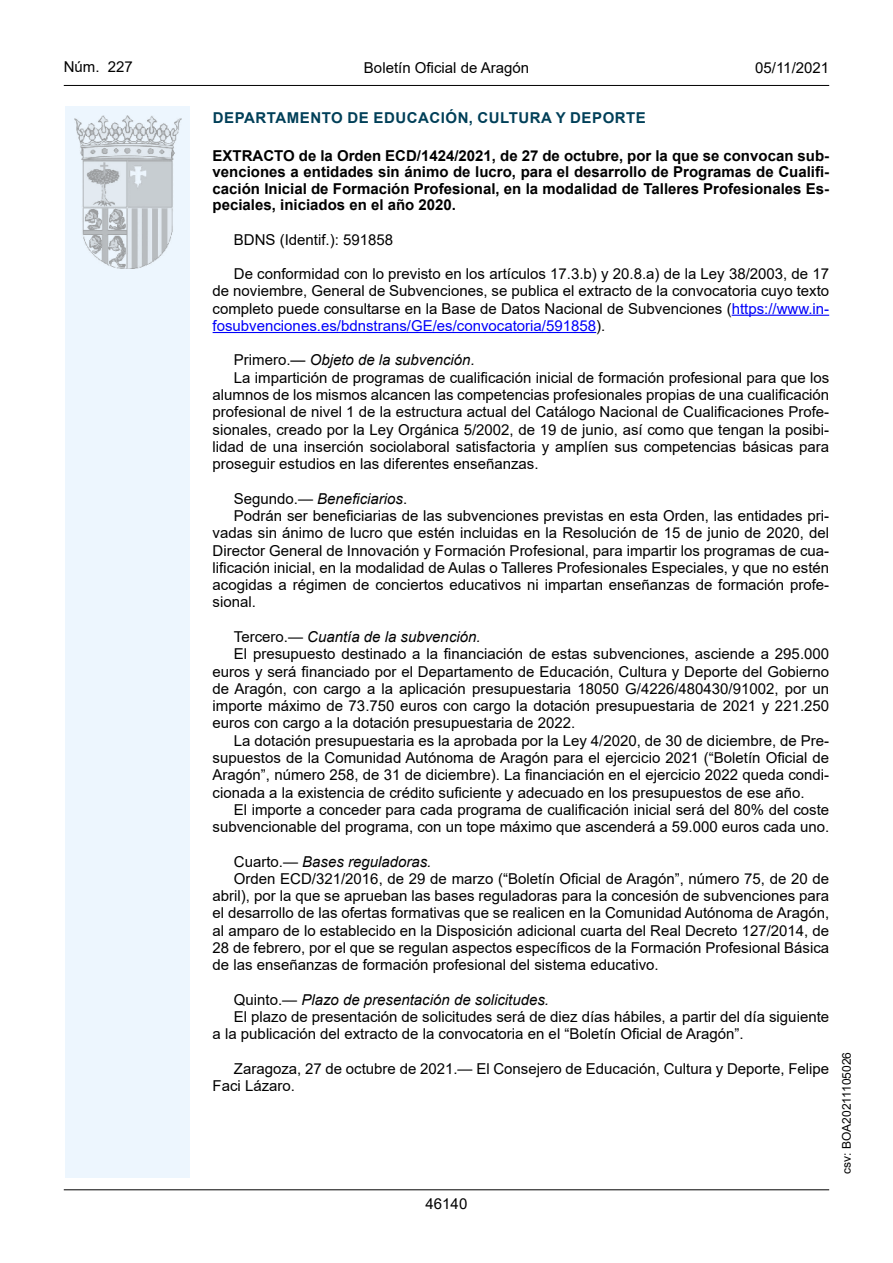
<style>
.page{position:relative;width:893px;height:1263px;background:#fff}
.page>*{position:absolute;margin:0;border:0;box-sizing:border-box;transform-origin:0 0}
.inicio_de_parrafo{font:15px/17.2px "Arial";color:#000;text-align:justify}
.Titulo_text{font:15px/16.5px "Arial Bold MT2";color:#000;text-align:justify}
.inicio_de_parrafo-2{font:italic 15px "Arial";color:#000}
.inicio_de_parrafo-3{font:15px "Arial Italic MT2";color:#000}
.emisor_text{font:15px "Arial Bold MT2";letter-spacing:.035em;color:#003f58}
.estilo_head-c{font:15px "Arial";color:#000}
.estilo_head-d{font:15px "Arial MT2";color:#000}
.estilo_head-i{font:15px "Arial MT2";color:#000}
.numero_pagina{font:15px "Arial MT2";color:#000}
.estilo_head-i-2{font:12px "Arial MT2";color:#000}
.s1{font-family:"Arial";font-weight:700}
.s2{color:#0000fa}
.s3{font-family:"Arial"}
.s4{font-style:normal}
.s5{font-family:"Arial MT2";font-style:normal}
</style>
<div class="page">
<div style="left:65px;top:106px;width:125px;height:1072px;background:#edf6fe"></div>
<img style="left:75px;top:115px;width:106px;height:153px">
<hr style="left:64px;top:85px;width:765px;height:1px;background:#000">
<hr style="left:64px;top:1189px;width:765px;height:1px;background:#000">
<hr style="left:732px;top:315px;width:97px;height:1px;background:#0000fa">
<hr style="left:213px;top:332px;width:383px;height:1px;background:#0000fa">
<p class="estilo_head-i" style="left:64px;top:57px;width:71px">Núm. 227</p>
<p class="estilo_head-c" style="left:364px;top:57px;width:167px">Boletín Oficial de Aragón</p>
<p class="estilo_head-d" style="left:755px;top:57px;width:75px">05/11/2021</p>
<h5 class="emisor_text" style="left:213px;top:107px;width:435px">DEPARTAMENTO DE EDUCACIÓN, CULTURA Y DEPORTE</h5>
<p class="Titulo_text" style="left:213px;top:147px;width:618px">EXTRACTO de la Orden ECD/1424/2021, de 27 de octubre, por la que se convocan sub&shy;<span class="s1">venciones a entidades sin ánimo de lucro, para el desarrollo de Programas de Cualifi&shy;</span>cación Inicial de Formación Profesional, en la modalidad de Talleres Profesionales Es&shy;peciales, iniciados en el año 2020.</p>
<p class="inicio_de_parrafo" style="left:234px;top:231px;width:161px">BDNS (Identif.): 591858</p>
<p class="inicio_de_parrafo" style="left:213px;top:265px;width:618px;text-indent:21px">De conformidad con lo previsto en los artículos 17.3.b) y 20.8.a) de la Ley 38/2003, de 17 de noviembre, General de Subvenciones, se publica el extracto de la convocatoria cuyo texto completo puede consultarse en la Base de Datos Nacional de Subvenciones (<span class="s2">https://www.in&shy;fosubvenciones.es/bdnstrans/GE/es/convocatoria/591858</span>).</p>
<p class="inicio_de_parrafo-3" style="left:234px;top:350px;width:242px"><span class="s3">Primero.</span>— Objeto de la subvención.</p>
<p class="inicio_de_parrafo" style="left:213px;top:369px;width:618px;text-indent:21px">La impartición de programas de cualificación inicial de formación profesional para que los alumnos de los mismos alcancen las competencias profesionales propias de una cualificación profesional de nivel 1 de la estructura actual del Catálogo Nacional de Cualificaciones Profe&shy;sionales, creado por la Ley Orgánica 5/2002, de 19 de junio, así como que tengan la posibi&shy;lidad de una inserción sociolaboral satisfactoria y amplíen sus competencias básicas para proseguir estudios en las diferentes enseñanzas.</p>
<p class="inicio_de_parrafo-2" style="left:234px;top:489px;width:175px"><span class="s4">Segundo.—</span> Beneficiarios<span class="s5">.</span></p>
<p class="inicio_de_parrafo" style="left:213px;top:507px;width:618px;text-indent:21px">Podrán ser beneficiarias de las subvenciones previstas en esta Orden, las entidades pri&shy;vadas sin ánimo de lucro que estén incluidas en la Resolución de 15 de junio de 2020, del Director General de Innovación y Formación Profesional, para impartir los programas de cua&shy;lificación inicial, en la modalidad de Aulas o Talleres Profesionales Especiales, y que no estén acogidas a régimen de conciertos educativos ni impartan enseñanzas de formación profe&shy;sional.</p>
<p class="inicio_de_parrafo-3" style="left:234px;top:627px;width:248px"><span class="s3">Tercero.—</span> Cuantía de la subvención.</p>
<p class="inicio_de_parrafo" style="left:213px;top:645px;width:618px;text-indent:21px">El presupuesto destinado a la financiación de estas subvenciones, asciende a 295.000 euros y será financiado por el Departamento de Educación, Cultura y Deporte del Gobierno de Aragón, con cargo a la aplicación presupuestaria 18050 G/4226/480430/91002, por un importe máximo de 73.750 euros con cargo la dotación presupuestaria de 2021 y 221.250 euros con cargo a la dotación presupuestaria de 2022.</p>
<p class="inicio_de_parrafo" style="left:213px;top:732px;width:618px;text-indent:21px">La dotación presupuestaria es la aprobada por la Ley 4/2020, de 30 de diciembre, de Pre&shy;supuestos de la Comunidad Autónoma de Aragón para el ejercicio 2021 (“Boletín Oficial de Aragón”, número 258, de 31 de diciembre). La financiación en el ejercicio 2022 queda condi&shy;cionada a la existencia de crédito suficiente y adecuado en los presupuestos de ese año.</p>
<p class="inicio_de_parrafo" style="left:213px;top:801px;width:618px;text-align:right">El importe a conceder para cada programa de cualificación inicial será del 80% del coste subvencionable del programa, con un tope máximo que ascenderá a 59.000 euros cada uno.</p>
<p class="inicio_de_parrafo-2" style="left:234px;top:852px;width:199px"><span class="s4">Cuarto.—</span> Bases reguladoras.</p>
<p class="inicio_de_parrafo" style="left:213px;top:870px;width:618px;text-indent:21px">Orden ECD/321/2016, de 29 de marzo (“Boletín Oficial de Aragón”, número 75, de 20 de abril), por la que se aprueban las bases reguladoras para la concesión de subvenciones para el desarrollo de las ofertas formativas que se realicen en la Comunidad Autónoma de Aragón, al amparo de lo establecido en la Disposición adicional cuarta del Real Decreto 127/2014, de 28 de febrero, por el que se regulan aspectos específicos de la Formación Profesional Básica de las enseñanzas de formación profesional del sistema educativo.</p>
<p class="inicio_de_parrafo-2" style="left:234px;top:990px;width:317px"><span class="s4">Quinto.—</span> Plazo de presentación de solicitudes.</p>
<p class="inicio_de_parrafo" style="left:213px;top:1008px;width:618px;text-indent:21px">El plazo de presentación de solicitudes será de diez días hábiles, a partir del día siguiente a la publicación del extracto de la convocatoria en el “Boletín Oficial de Aragón”.</p>
<p class="inicio_de_parrafo" style="left:213px;top:1060px;width:618px;text-indent:21px">Zaragoza, 27 de octubre de 2021.— El Consejero de Educación, Cultura y Deporte, Felipe<br>Faci Lázaro.</p>
<p class="numero_pagina" style="left:426px;top:1193px;width:43px">46140</p>
<p class="estilo_head-i-2" style="left:838px;top:1174px;width:123px;rotate:-90deg">csv: BOA20211105026</p>
</div>
